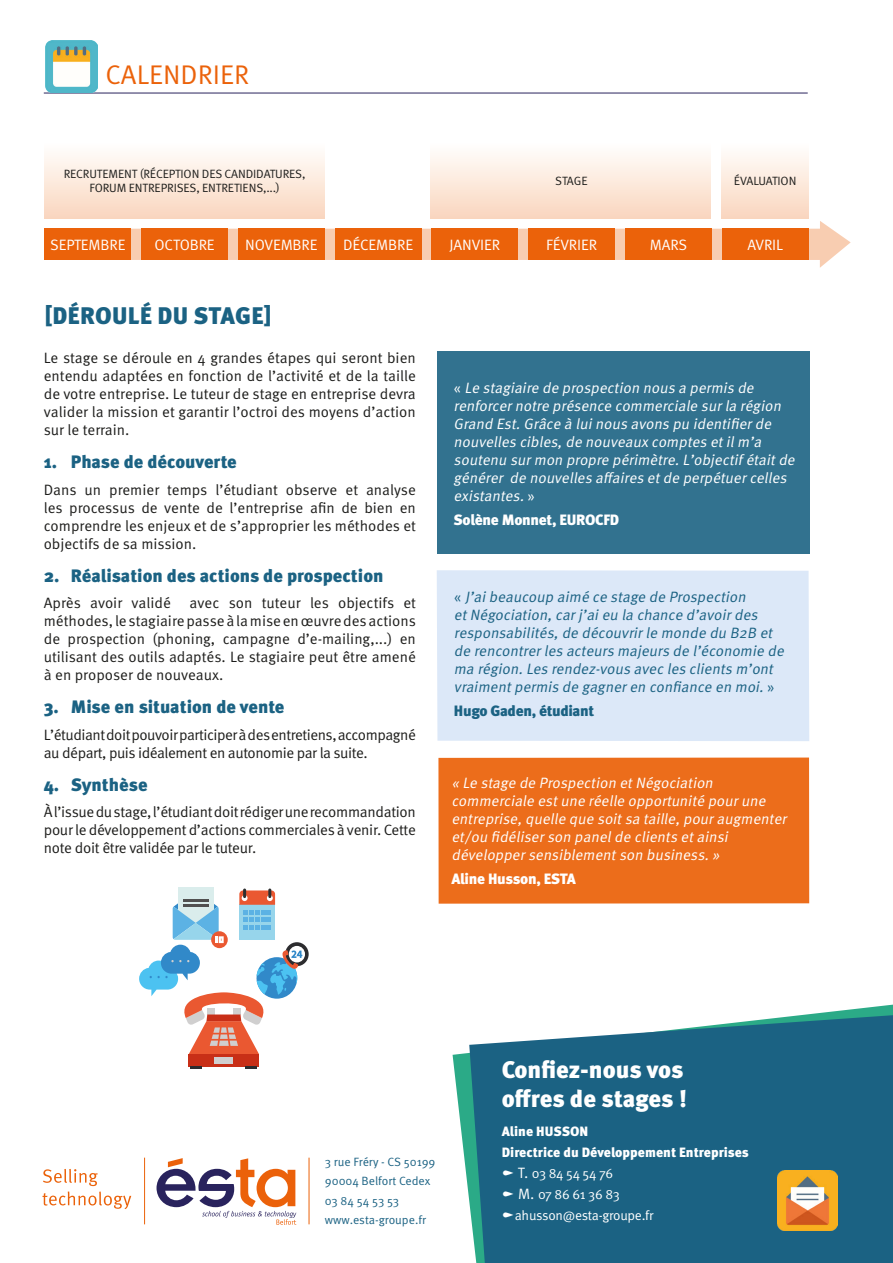
<style>
.page{position:relative;width:893px;height:1263px;background:#fff}
.page>*{position:absolute;margin:0;border:0;box-sizing:border-box;transform-origin:0 0}
.t1{font:27px "Meta Pro";color:#eb620a}
.t2{font:900 24px/28.8px "Meta Pro";letter-spacing:-.005em;color:#fff}
.t3{font:900 24px "Meta Pro";letter-spacing:.01em;color:#1b6283}
.t4{font:900 18px "Meta Pro";color:#1b6283}
.t5{font:15px/18px "Meta Pro";letter-spacing:-.01em;color:#1d1d1b;text-align:justify}
.t6{font:italic 15px/18px "Meta Pro";color:#fff}
.t7{font:italic 15px/18px "Meta Pro";color:#1b6283}
.t8{font:15px/18px "Meta Pro";letter-spacing:-.03em;color:#1d1d1b}
.t9{font:15px "Meta Pro";letter-spacing:-.01em;color:#fff}
.t10{font:900 15px "Meta Pro";letter-spacing:-.02em;color:#fff}
.t11{font:900 15px "Meta Pro";letter-spacing:-.02em;color:#1b6283}
.t12{font:900 13.5px "Meta Pro";color:#fff}
.t13{font:13.5px "Meta Pro";letter-spacing:-.02em;color:#fff}
.t14{font:12px/14.4px "Meta Pro";letter-spacing:-.01em;color:#1d1d1b;text-align:center}
.t15{font:12px "Meta Pro";color:#1b6283}
.s1{font-style:normal}
.s2{font-size:15px}
</style>
<div class="page">
<svg style="left:453px;top:1005px;width:440px;height:194px"></svg>
<svg style="left:43px;top:1169px;width:88px;height:40px"></svg>
<hr style="left:144px;top:1158px;width:1px;height:66px;background:#eb620a">
<hr style="left:309px;top:1158px;width:1px;height:66px;background:#eb620a">
<svg style="left:469px;top:1015px;width:424px;height:248px;background:#286c8a"></svg>
<img style="left:778px;top:1170px;width:60px;height:60px">
<svg style="left:157px;top:1158px;width:139px;height:67px"></svg>
<div style="left:437px;top:570px;width:372px;height:171px;background:#dce8f8"></div>
<div style="left:438px;top:757px;width:371px;height:147px;background:#ec6d1b"></div>
<div style="left:438px;top:352px;width:372px;height:202px;background:#32728f"></div>
<svg style="left:77px;top:221px;width:774px;height:47px"></svg>
<div style="left:45px;top:142px;width:280px;height:76px;background:linear-gradient(to bottom,#fff,#fad7c0)"></div>
<div style="left:431px;top:142px;width:279px;height:76px;background:linear-gradient(to bottom,#fff,#fad7c0)"></div>
<div style="left:722px;top:142px;width:86px;height:76px;background:linear-gradient(to bottom,#fff,#fad7c0)"></div>
<div style="left:45px;top:229px;width:86px;height:31px;background:#eb620a"></div>
<div style="left:141px;top:229px;width:87px;height:31px;background:#eb620a"></div>
<div style="left:238px;top:229px;width:87px;height:31px;background:#eb620a"></div>
<div style="left:335px;top:229px;width:86px;height:31px;background:#eb620a"></div>
<div style="left:432px;top:229px;width:86px;height:31px;background:#eb620a"></div>
<div style="left:528px;top:229px;width:87px;height:31px;background:#eb620a"></div>
<div style="left:625px;top:229px;width:87px;height:31px;background:#eb620a"></div>
<div style="left:722px;top:229px;width:86px;height:31px;background:#eb620a"></div>
<hr style="left:44px;top:93px;width:764px;height:1px;background:#29235d">
<img style="left:45px;top:40px;width:52px;height:53px">
<div style="left:189px;top:1054px;width:70px;height:12px;background:#c82f17"></div>
<div style="left:215px;top:1057px;width:18px;height:6px;background:#d0cfcf"></div>
<svg style="left:191px;top:1066px;width:11px;height:3px"></svg>
<svg style="left:246px;top:1066px;width:11px;height:3px"></svg>
<svg style="left:139px;top:888px;width:170px;height:166px"></svg>
<svg style="left:503px;top:1171px;width:10px;height:5px"></svg>
<svg style="left:503px;top:1192px;width:10px;height:5px"></svg>
<svg style="left:503px;top:1213px;width:10px;height:5px"></svg>
<p class="t1" style="left:105px;top:58px;width:145px">CALENDRIER</p>
<p class="t14" style="left:64px;top:167px;width:243px">RECRUTEMENT (RÉCEPTION DES CANDIDATURES,<br>FORUM ENTREPRISES, ENTRETIENS,...)</p>
<p class="t9" style="left:50px;top:235px;width:77px">SEPTEMBRE</p>
<p class="t9" style="left:155px;top:235px;width:62px">OCTOBRE</p>
<p class="t9" style="left:245px;top:235px;width:74px">NOVEMBRE</p>
<p class="t9" style="left:343px;top:235px;width:71px">DÉCEMBRE</p>
<p class="t9" style="left:450px;top:235px;width:52px">JANVIER</p>
<p class="t3" style="left:45px;top:301px;width:228px">[DÉROULÉ DU STAGE]</p>
<p class="t14" style="left:555px;top:174px;width:34px">STAGE</p>
<p class="t14" style="left:734px;top:174px;width:64px">ÉVALUATION</p>
<p class="t9" style="left:546px;top:235px;width:52px">FÉVRIER</p>
<p class="t9" style="left:650px;top:235px;width:39px">MARS</p>
<p class="t9" style="left:747px;top:235px;width:37px">AVRIL</p>
<p class="t5" style="left:44px;top:349px;width:374px">Le stage se déroule en 4 grandes étapes qui seront bien entendu adaptées en fonction de l’activité et de la taille de votre entreprise. Le tuteur de stage en entreprise devra valider la mission et garantir l’octroi des moyens d’action sur le terrain.</p>
<p class="t4" style="left:44px;top:450px;width:195px">1. Phase de découverte</p>
<p class="t5" style="left:44px;top:481px;width:374px">Dans un premier temps l’étudiant observe et analyse les processus de vente de l’entreprise afin de bien en comprendre les enjeux et de s’approprier les méthodes et objectifs de sa mission.</p>
<p class="t4" style="left:44px;top:564px;width:341px">2. Réalisation des actions de prospection</p>
<p class="t5" style="left:44px;top:594px;width:129px">Après avoir validé</p>
<p class="t5" style="left:44px;top:594px;width:374px;text-indent:146px">avec son tuteur les objectifs et méthodes, le stagiaire passe à la mise en œuvre des actions de prospection (phoning, campagne d’e-mailing,...) en utilisant des outils adaptés. Le stagiaire peut être amené à en proposer de nouveaux.</p>
<p class="t4" style="left:44px;top:695px;width:242px">3. Mise en situation de vente</p>
<p class="t8" style="left:44px;top:726px;width:374px">L’étudiant doit pouvoir participer à des entretiens, accompagné au départ, puis idéalement en autonomie par la suite.</p>
<p class="t4" style="left:44px;top:773px;width:105px">4. Synthèse</p>
<p class="t5" style="left:44px;top:803px;width:374px">À l’issue du stage, l’étudiant doit rédiger une recommandation pour le développement d’actions commerciales à venir. Cette note doit être validée par le tuteur.</p>
<p class="t6" style="left:454px;top:379px;width:346px"><span class="s1">«</span> Le stagiaire de prospection nous a permis de renforcernotre présence commerciale surla région Grand Est.Grâce à luinous avons pu identifierde nouvelles cibles,de nouveauxcomptes etilm’a soutenu surmon propre périmètre.L’objectif étaitde générer de nouvelles affaires etde perpétuercelles existantes.<span class="s1">»</span></p>
<p class="t10" style="left:454px;top:510px;width:167px">Solène Monnet, EUROCFD</p>
<p class="t7" style="left:454px;top:588px;width:335px"><span class="s1">«</span> J’aibeaucoup aimé ce stage de Prospection etNégociation,carj’aieu la chance d’avoirdes responsabilités,de découvrirle monde du B2B et de rencontrerles acteurs majeurs de l’économie de ma région.Les rendez-vous avec les clients m’ont vraimentpermis de gagneren confiance en moi.<span class="s1">»</span></p>
<p class="t11" style="left:454px;top:701px;width:142px">Hugo Gaden, étudiant</p>
<p class="t6" style="left:451px;top:774px;width:340px">« Le stage de Prospection etNégociation commerciale estune réelle opportunité pourune entreprise,quelle que soitsa taille,pouraugmenter et/ou fidéliserson panelde clients etainsi développersensiblementson business.»</p>
<p class="t10" style="left:451px;top:869px;width:126px">Aline Husson, ESTA</p>
<p class="t15" style="left:325px;top:1154px;width:112px">3 rue Fréry - CS 50199</p>
<p class="t15" style="left:325px;top:1173px;width:107px">90004 Belfort Cedex</p>
<p class="t15" style="left:325px;top:1193px;width:76px">03 84 54 53 53</p>
<p class="t15" style="left:325px;top:1212px;width:103px">www.esta-groupe.fr</p>
<p class="t2" style="left:502px;top:1056px;width:187px">Confiez-nous vos offres de stages !</p>
<p class="t12" style="left:502px;top:1123px;width:88px">Aline HUSSON</p>
<p class="t12" style="left:502px;top:1144px;width:249px">Directrice du Développement Entreprises</p>
<p class="t13" style="left:518px;top:1165px;width:97px"><span class="s2">T.</span> 03 84 54 54 76</p>
<p class="t13" style="left:518px;top:1186px;width:103px"><span class="s2">M.</span> 07 86 61 36 83</p>
<p class="t13" style="left:515px;top:1207px;width:140px">ahusson@esta-groupe.fr</p>
</div>
